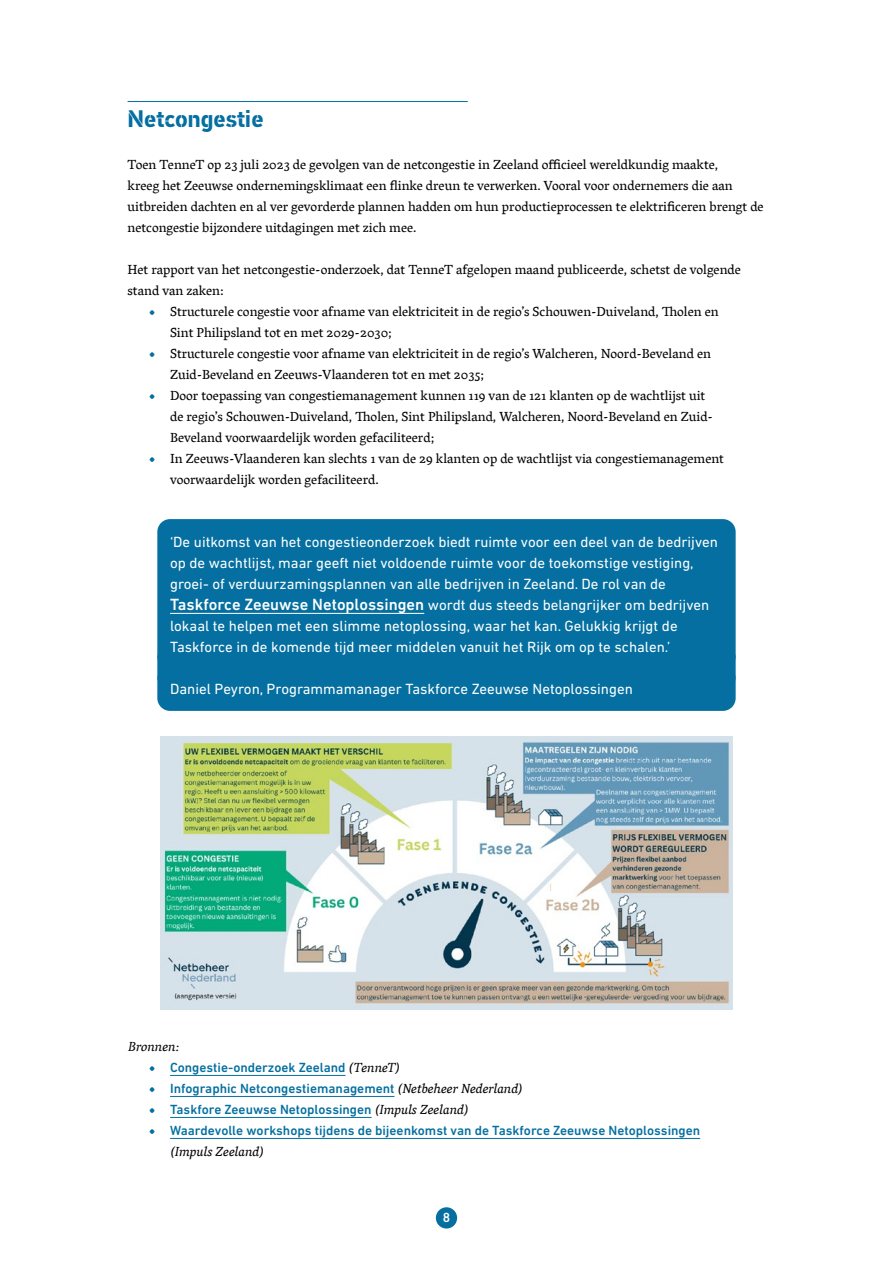
<style>
.page{position:relative;width:893px;height:1263px;background:#fff}
.page>*{position:absolute;margin:0;border:0;box-sizing:border-box;transform-origin:0 0}
.t1{font:700 24px "PF Din Stencil";color:#046fa0}
.t2{font:15px/21px "DIN Next LT Pro";color:#fff}
.brood_inspring_met_bolletje{font:13.5px/21px "Vesper Pro";color:#000}
.broodtekst{font:13.5px/21px "Vesper Pro";color:#000}
.brood_inspring_met_bolletje-2{font:500 13.5px/21px "DIN Next LT Pro";color:#046fa0}
.bron{font:italic 13.5px "Vesper Pro";color:#000}
.t3{font:500 13.5px "DIN Next LT Pro";color:#fff}
.s1{font-size:21px;color:#046fa0}
.s2{font-weight:500;font-size:16.5px}
.s3{font-family:"Vesper Pro";font-weight:400;font-size:21px}
.s4{font-family:"Vesper Pro";font-weight:400;font-style:italic;color:#000}
</style>
<div class="page">
<div style="left:436px;top:1207px;width:21px;height:21px;background:#046fa0;border-radius:50%"></div>
<hr style="left:128px;top:101px;width:340px;height:1px;background:#046fa0">
<div style="left:157px;top:519px;width:579px;height:150px;background:#046fa0;border-radius:13px"></div>
<hr style="left:170px;top:613px;width:254px;height:1px;background:#fff">
<div style="left:157px;top:645px;width:579px;height:45px;background:#046fa0;border-radius:13px"></div>
<div style="left:157px;top:666px;width:579px;height:45px;background:#046fa0;border-radius:13px"></div>
<hr style="left:170px;top:1075px;width:176px;height:1px;background:#046fa0">
<hr style="left:170px;top:1096px;width:224px;height:1px;background:#046fa0">
<hr style="left:170px;top:1117px;width:202px;height:1px;background:#046fa0">
<hr style="left:170px;top:1138px;width:530px;height:1px;background:#046fa0">
<img style="left:160px;top:736px;width:573px;height:273px">
<h1 class="t1" style="left:128px;top:105px;width:138px">Netcongestie</h1>
<p class="broodtekst" style="left:128px;top:154px;width:638px">Toen TenneT op 23 juli 2023 de gevolgen van de netcongestie in Zeeland officieel wereldkundig maakte,<br>kreeg het Zeeuwse ondernemingsklimaat een flinke dreun te verwerken. Vooral voor ondernemers die aan uitbreiden dachten en al ver gevorderde plannen hadden om hun productieprocessen te elektrificeren brengt de netcongestie bijzondere uitdagingen met zich mee.</p>
<p class="broodtekst" style="left:128px;top:259px;width:615px">Het rapport van het netcongestie-onderzoek, dat TenneT afgelopen maand publiceerde, schetst de volgende stand van zaken:</p>
<p class="brood_inspring_met_bolletje" style="left:170px;top:301px;width:550px;text-indent:-21px"><span class="s1">•</span> Structurele congestie voor afname van elektriciteit in de regio’s Schouwen-Duiveland, Tholen en<br>Sint Philipsland tot en met 2029-2030;</p>
<p class="brood_inspring_met_bolletje" style="left:170px;top:343px;width:542px;text-indent:-21px"><span class="s1">•</span> Structurele congestie voor afname van elektriciteit in de regio’s Walcheren, Noord-Beveland en<br>Zuid-Beveland en Zeeuws-Vlaanderen tot en met 2035;</p>
<p class="brood_inspring_met_bolletje" style="left:170px;top:385px;width:544px;text-indent:-21px"><span class="s1">•</span> Door toepassing van congestiemanagement kunnen 119 van de 121 klanten op de wachtlijst uit de regio’s Schouwen-Duiveland, Tholen, Sint Philipsland, Walcheren, Noord-Beveland en Zuid-<br>Beveland voorwaardelijk worden gefaciliteerd;</p>
<p class="brood_inspring_met_bolletje" style="left:170px;top:448px;width:555px;text-indent:-21px"><span class="s1">•</span> In Zeeuws-Vlaanderen kan slechts 1 van de 29 klanten op de wachtlijst via congestiemanagement voorwaardelijk worden gefaciliteerd.</p>
<p class="t2" style="left:170px;top:532px;width:549px">‘De uitkomst van het congestieonderzoek biedt ruimte voor een deel van de bedrijven op de wachtlijst, maar geeft niet voldoende ruimte voor de toekomstige vestiging, groei- of verduurzamingsplannen van alle bedrijven in Zeeland. De rol van de <span class="s2">Taskforce Zeeuwse Netoplossingen</span> wordt dus steeds belangrijker om bedrijven lokaal te helpen met een slimme netoplossing, waar het kan. Gelukkig krijgt de Taskforce in de komende tijd meer middelen vanuit het Rijk om op te schalen.’</p>
<p class="t2" style="left:170px;top:679px;width:464px">Daniel Peyron, Programmamanager Taskforce Zeeuwse Netoplossingen</p>
<p class="bron" style="left:128px;top:1037px;width:53px">Bronnen:</p>
<p class="brood_inspring_met_bolletje-2" style="left:149px;top:1057px;width:252px"><span class="s3">•</span> Congestie-onderzoek Zeeland <span class="s4">(TenneT)</span></p>
<p class="brood_inspring_met_bolletje-2" style="left:149px;top:1078px;width:374px"><span class="s3">•</span> Infographic Netcongestiemanagement <span class="s4">(Netbeheer Nederland)</span></p>
<p class="brood_inspring_met_bolletje-2" style="left:149px;top:1099px;width:320px"><span class="s3">•</span> Taskfore Zeeuwse Netoplossingen <span class="s4">(Impuls Zeeland)</span></p>
<p class="brood_inspring_met_bolletje-2" style="left:170px;top:1120px;width:532px;text-indent:-21px"><span class="s3">•</span> Waardevolle workshops tijdens de bijeenkomst van de Taskforce Zeeuwse Netoplossingen <span class="s4">(Impuls Zeeland)</span></p>
<p class="t3" style="left:443px;top:1210px;width:9px">8</p>
</div>
